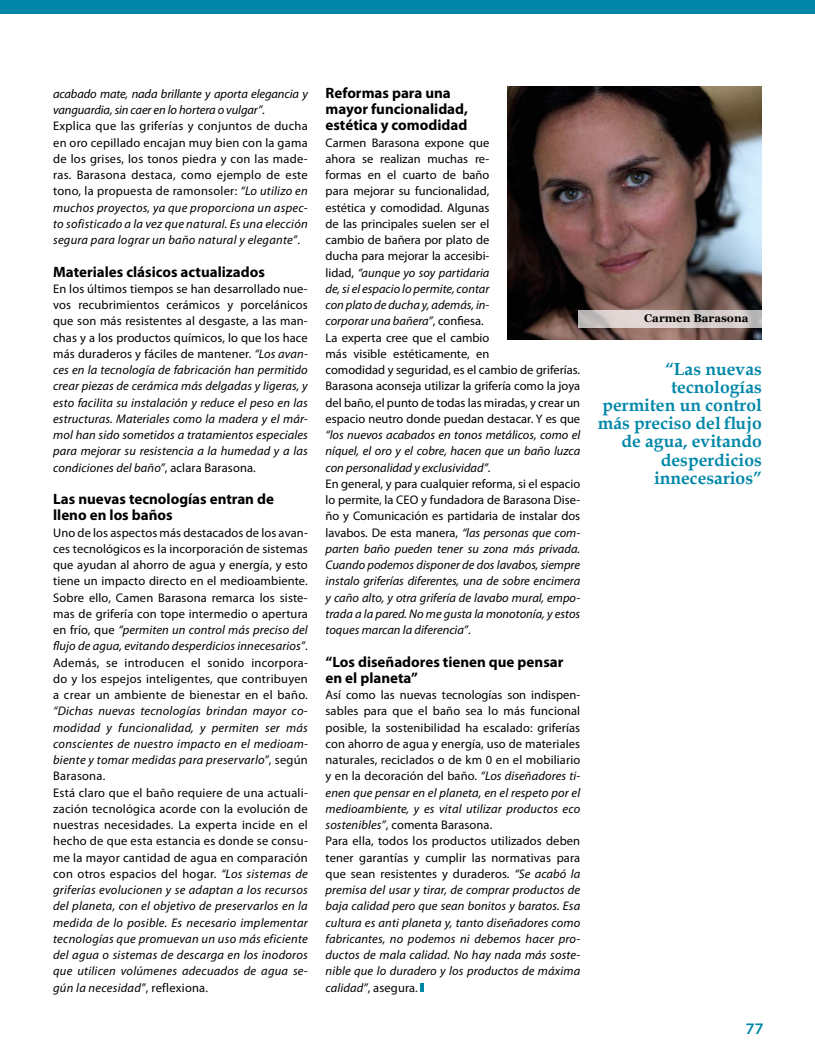
<style>
.page{position:relative;width:815px;height:1063px;background:#fff}
.page>*{position:absolute;margin:0;border:0;box-sizing:border-box;transform-origin:0 0}
.t1{font:700 17.5px/18.1px "Book Antiqua";color:#0087a8;text-align:right}
.t2{font:700 15px/16.2px "Myriad Pro";color:#000}
.t3{font:500 15px "Gotham";color:#0087a8}
.t4{font:italic 12.5px/16.2px "Myriad Pro";letter-spacing:.01em;color:#000}
.t5{font:12.5px/16.2px "Myriad Pro";color:#000;text-align:justify}
.t6{font:700 11.25px "Georgia";color:#000}
.s1{font-style:normal}
.s2{font-style:italic}
</style>
<div class="page">
<div style="left:0;top:0;width:815px;height:14px;background:#0087a8"></div>
<svg style="left:420px;top:983px;width:4px;height:9px"></svg>
<img style="left:507px;top:87px;width:255px;height:253px">
<svg style="left:578px;top:310px;width:184px;height:17px;background:#d3cbca"></svg>
<p class="t4" style="left:53px;top:85px;width:256px">acabado mate, nada brillante y aporta elegancia y vanguardia, sin caer en lo hortera o vulgar”<span class="s1">.<br>Explica que las griferías y conjuntos de ducha en oro cepillado encajan muy bien con la gama de los grises, los tonos piedra y con las made&shy;ras. Barasona destaca, como ejemplo de este tono, la propuesta de ramonsoler:</span> “Lo utilizo en muchos proyectos, ya que proporciona un aspec&shy;to sofisticado a la vez que natural. Es una elección segura para lograr un baño natural y elegante”<span class="s1">.</span></p>
<p class="t2" style="left:53px;top:263px;width:213px">Materiales clásicos actualizados</p>
<p class="t4" style="left:53px;top:280px;width:256px;text-align:justify"><span class="s1">En los últimos tiempos se han desarrollado nue&shy;vos recubrimientos cerámicos y porcelánicos que son más resistentes al desgaste, a las man&shy;chas y a los productos químicos, lo que los hace más duraderos y fáciles de mantener.</span> “Los avan&shy;ces en la tecnología de fabricación han permitido crear piezas de cerámica más delgadas y ligeras, y esto facilita su instalación y reduce el peso en las estructuras. Materiales como la madera y el már&shy;mol han sido sometidos a tratamientos especiales para mejorar su resistencia a la humedad y a las condiciones del baño”<span class="s1">, aclara Barasona.</span></p>
<p class="t2" style="left:53px;top:491px;width:222px">Las nuevas tecnologías entran de lleno en los baños</p>
<p class="t5" style="left:53px;top:524px;width:256px">Uno de los aspectos más destacados de los avan&shy;ces tecnológicos es la incorporación de sistemas que ayudan al ahorro de agua y energía, y esto tiene un impacto directo en el medioambiente.<br>Sobre ello, Camen Barasona remarca los siste&shy;mas de grifería con tope intermedio o apertura en frío, que <span class="s2">“permiten un control más preciso del flujo de agua, evitando desperdicios innecesarios”</span>.<br>Además, se introducen el sonido incorpora&shy;do y los espejos inteligentes, que contribuyen a crear un ambiente de bienestar en el baño.</p>
<p class="t4" style="left:53px;top:703px;width:256px">“Dichas nuevas tecnologías brindan mayor co&shy;modidad y funcionalidad, y permiten ser más conscientes de nuestro impacto en el medioam&shy;biente y tomar medidas para preservarlo”<span class="s1">, según Barasona.<br>Está claro que el baño requiere de una actuali&shy;zación tecnológica acorde con la evolución de nuestras necesidades. La experta incide en el hecho de que esta estancia es donde se consu&shy;me la mayor cantidad de agua en comparación con otros espacios del hogar.</span> “Los sistemas de griferías evolucionen y se adaptan a los recursos del planeta, con el objetivo de preservarlos en la medida de lo posible. Es necesario implementar tecnologías que promuevan un uso más eficiente del agua o sistemas de descarga en los inodoros que utilicen volúmenes adecuados de agua se&shy;gún la necesidad”<span class="s1">, reflexiona.</span></p>
<p class="t2" style="left:326px;top:84px;width:144px">Reformas para una mayor funcionalidad, estética y comodidad</p>
<p class="t5" style="left:326px;top:134px;width:256px;text-align:left">Carmen Barasona expone que<br>ahora se realizan muchas re-<br>formas en el cuarto de baño<br>para mejorar su funcionalidad,<br>estética y comodidad. Algunas<br>de las principales suelen ser el<br>cambio de bañera por plato de<br>ducha para mejorar la accesibi-<br>lidad, <span class="s2">“aunque yo soy partidaria<br>de, si el espacio lo permite, contar<br>con plato de ducha y, además, in-<br>corporar una bañera”</span>, confiesa.<br>La experta cree que el cambio<br>más visible estéticamente, en<br>comodidad y seguridad, es el cambio de griferías.<br>Barasona aconseja utilizar la grifería como la joya del baño, el punto de todas las miradas, y crear un espacio neutro donde puedan destacar. Y es que</p>
<p class="t4" style="left:326px;top:427px;width:256px">“los nuevos acabados en tonos metálicos, como el níquel, el oro y el cobre, hacen que un baño luzca con personalidad y exclusividad”<span class="s1">.<br>En general, y para cualquier reforma, si el espacio lo permite, la CEO y fundadora de Barasona Dise&shy;ño y Comunicación es partidaria de instalar dos lavabos. De esta manera,</span> “las personas que com&shy;parten baño pueden tener su zona más privada.<br>Cuando podemos disponer de dos lavabos, siempre instalo griferías diferentes, una de sobre encimera y caño alto, y otra grifería de lavabo mural, empo&shy;trada a la pared. No me gusta la monotonía, y estos toques marcan la diferencia”<span class="s1">.</span></p>
<p class="t2" style="left:326px;top:653px;width:239px">“Los diseñadores tienen que pensar en el planeta”</p>
<p class="t4" style="left:326px;top:687px;width:256px"><span class="s1">Así como las nuevas tecnologías son indispen&shy;sables para que el baño sea lo más funcional posible, la sostenibilidad ha escalado: griferías con ahorro de agua y energía, uso de materiales naturales, reciclados o de km 0 en el mobiliario y en la decoración del baño.</span> “Los diseñadores ti&shy;enen que pensar en el planeta, en el respeto por el medioambiente, y es vital utilizar productos eco sostenibles”<span class="s1">, comenta Barasona.<br>Para ella, todos los productos utilizados deben tener garantías y cumplir las normativas para que sean resistentes y duraderos.</span> “Se acabó la premisa del usar y tirar, de comprar productos de baja calidad pero que sean bonitos y baratos. Esa cultura es anti planeta y, tanto diseñadores como fabricantes, no podemos ni debemos hacer pro&shy;ductos de mala calidad. No hay nada más soste&shy;nible que lo duradero y los productos de máxima calidad”<span class="s1">, asegura.</span></p>
<p class="t6" style="left:644px;top:310px;width:106px">Carmen Barasona</p>
<h1 class="t1" style="left:598px;top:360px;width:166px">“Las nuevas tecnologías permiten un control más preciso del flujo de agua, evitando desperdicios innecesarios”</h1>
<p class="t3" style="left:745px;top:1018px;width:20px">77</p>
</div>
